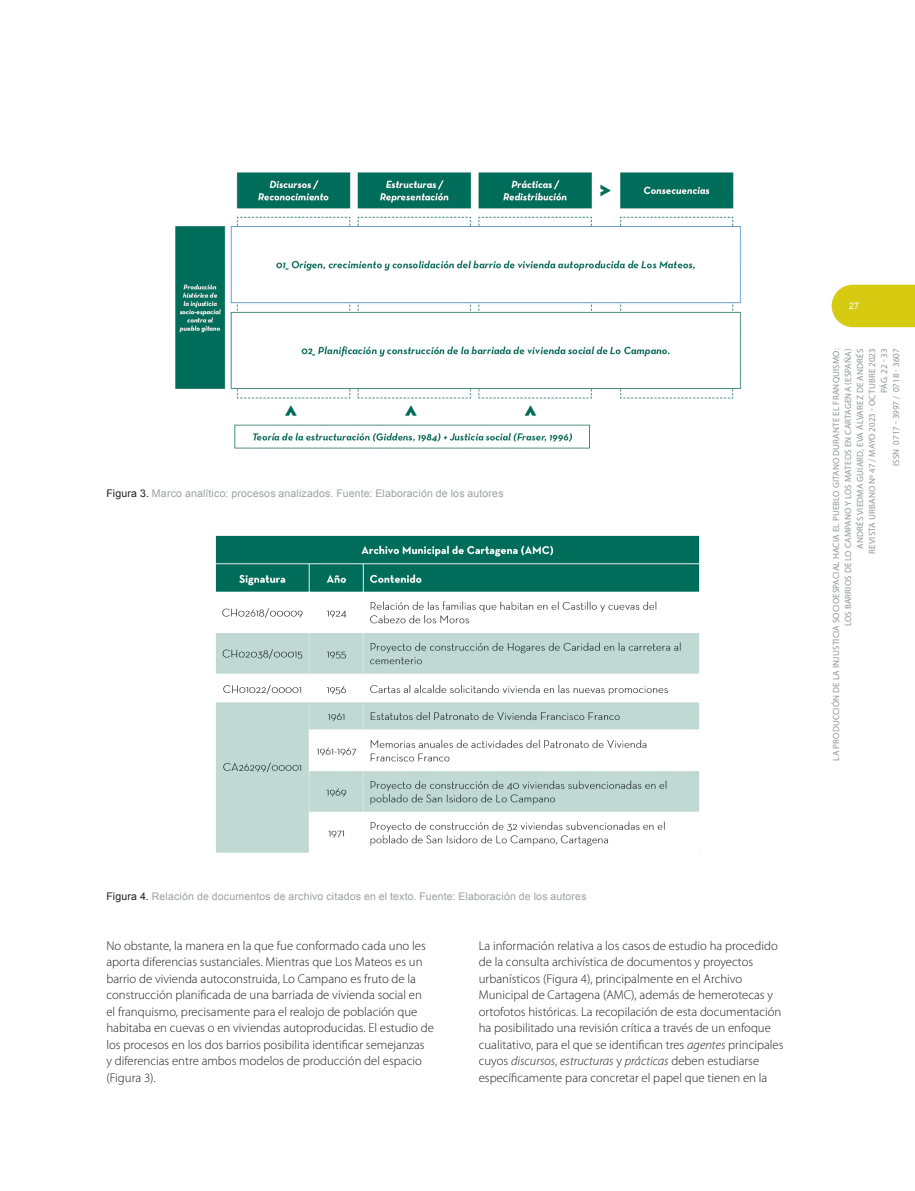
<style>
.page{position:relative;width:915px;height:1191px;background:#fff}
.page>*{position:absolute;margin:0;border:0;box-sizing:border-box;transform-origin:0 0}
._11_Cuerpo_Texto{font:300 12.75px/16.5px "Myriad Pro";color:#231f20}
._13_Pie_Foto{font:10.5px "Arial";letter-spacing:.02em;color:#9d9fa2}
.t1{font:9px/12px "Myriad Pro";letter-spacing:.02em;color:#939598;text-align:right}
.t2{font:9px "Arial";color:#fff}
.s1{color:#231f20}
.s2{font-style:italic}
</style>
<div class="page">
<div style="left:831px;top:285px;width:83px;height:42px;background:#d6cb10"></div>
<img style="left:175px;top:172px;width:567px;height:277px">
<img style="left:215px;top:535px;width:484px;height:318px">
<p class="_13_Pie_Foto" style="left:106px;top:486px;width:398px"><span class="s1">Figura 3.</span> Marco analítico: procesos analizados. Fuente: Elaboración de los autores</p>
<p class="t2" style="left:848px;top:300px;width:12px">27</p>
<p class="t1" style="left:829px;top:760px;width:414px;rotate:-90deg">LA PRODUCCIÓN DE LA INJUSTICIA SOCIOESPACIAL HACIA EL PUEBLO GITANO DURANTE EL FRANQUISMO:<br>LOS BARRIOS DE LO CAMPANO Y LOS MATEOS EN CARTAGENA (ESPAÑA)<br>ANDRÉS VIEDMA GUIARD, EVA ÁLVAREZ DE ANDRÉS<br>REVISTA URBANO Nº 47 / MAYO 2023 - OCTUBRE 2023<br>PÁG. 22 - 33<br>ISSN 0717 - 3997 / 0718 - 3607</p>
<p class="_13_Pie_Foto" style="left:106px;top:889px;width:481px"><span class="s1">Figura 4.</span> Relación de documentos de archivo citados en el texto. Fuente: Elaboración de los autores</p>
<p class="_11_Cuerpo_Texto" style="left:106px;top:937px;width:329px">No obstante, la manera en la que fue conformado cada uno les aporta diferencias sustanciales. Mientras que Los Mateos es un barrio de vivienda autoconstruida, Lo Campano es fruto de la construcción planificada de una barriada de vivienda social en el franquismo, precisamente para el realojo de población que habitaba en cuevas o en viviendas autoproducidas. El estudio de los procesos en los dos barrios posibilita identificar semejanzas<br>y diferencias entre ambos modelos de producción del espacio (Figura 3).</p>
<p class="_11_Cuerpo_Texto" style="left:478px;top:937px;width:306px">La información relativa a los casos de estudio ha procedido de la consulta archivística de documentos y proyectos urbanísticos (Figura 4), principalmente en el Archivo Municipal de Cartagena (AMC), además de hemerotecas y ortofotos históricas. La recopilación de esta documentación ha posibilitado una revisión crítica a través de un enfoque cualitativo, para el que se identifican tres <span class="s2">agentes</span> principales cuyos <span class="s2">discursos</span>, <span class="s2">estructuras</span> y <span class="s2">prácticas</span> deben estudiarse específicamente para concretar el papel que tienen en la</p>
</div>
